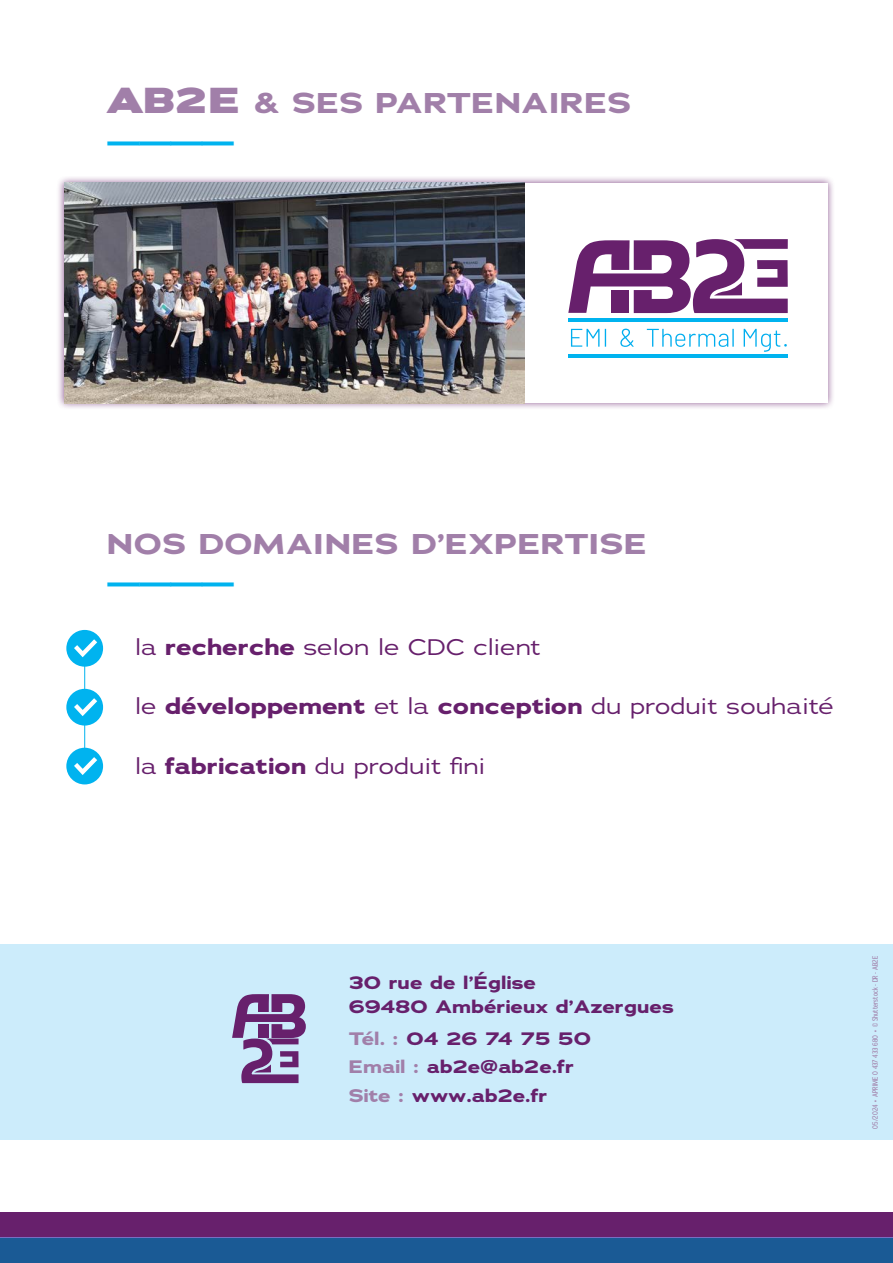
<style>
.page{position:relative;width:893px;height:1263px;background:#fff}
.page>*{position:absolute;margin:0;border:0;box-sizing:border-box;transform-origin:0 0}
.t1{font:700 30px "Adrianna Extended";color:#00b3ef}
.t2{font:700 28.5px "Adrianna Extended";letter-spacing:.015em;color:#a17fa9}
.t3{font:22.5px "Adrianna Extended";color:#67206c}
.t4{font:700 18px/28.2px "Adrianna Extended";color:#67206c}
.t5{font:7.5px "Adrianna Condensed";color:#a17fa9}
.s1{font-weight:800;font-size:36px}
.s2{font-weight:700}
.s3{color:#a17fa9}
</style>
<div class="page">
<div style="left:0;top:1237px;width:893px;height:26px;background:#1a5a95"></div>
<div style="left:0;top:1212px;width:893px;height:25px;background:#67206c"></div>
<div style="left:0;top:944px;width:893px;height:196px;background:#ccecfb"></div>
<div style="left:56px;top:176px;width:779px;height:234px;background:#67206c;opacity:.75"></div>
<div style="left:64px;top:183px;width:764px;height:220px;background:#fff"></div>
<hr style="left:568px;top:318px;width:220px;height:3px;background:#00b3ef">
<svg style="left:568px;top:239px;width:220px;height:74px"></svg>
<svg style="left:571px;top:329px;width:28px;height:18px"></svg>
<svg style="left:605px;top:329px;width:1px;height:18px"></svg>
<svg style="left:620px;top:329px;width:14px;height:18px"></svg>
<svg style="left:647px;top:329px;width:87px;height:18px"></svg>
<svg style="left:744px;top:329px;width:43px;height:23px"></svg>
<hr style="left:568px;top:354px;width:220px;height:4px;background:#00b3ef">
<img style="left:64px;top:183px;width:460px;height:220px">
<svg style="left:232px;top:994px;width:74px;height:89px"></svg>
<hr style="left:84px;top:661px;width:1px;height:100px;background:#00b3ef">
<div style="left:66px;top:689px;width:37px;height:36px;background:#00b3ef;border-radius:50%"></div>
<svg style="left:69px;top:694px;width:33px;height:25px"></svg>
<div style="left:66px;top:748px;width:37px;height:36px;background:#00b3ef;border-radius:50%"></div>
<svg style="left:69px;top:752px;width:33px;height:26px"></svg>
<div style="left:66px;top:630px;width:37px;height:37px;background:#00b3ef;border-radius:50%"></div>
<svg style="left:69px;top:635px;width:33px;height:25px"></svg>
<p class="t2" style="left:106px;top:84px;width:526px"><span class="s1">AB2E</span> &amp; SES PARTENAIRES</p>
<h1 class="t1" style="left:106px;top:122px;width:131px">————</h1>
<p class="t2" style="left:106px;top:526px;width:542px">NOS DOMAINES D’EXPERTISE</p>
<h1 class="t1" style="left:106px;top:563px;width:131px">————</h1>
<p class="t3" style="left:135px;top:632px;width:407px">la <span class="s2">recherche</span> selon le CDC client</p>
<p class="t3" style="left:135px;top:692px;width:700px">le <span class="s2">développement</span> et la <span class="s2">conception</span> du produit souhaité</p>
<p class="t3" style="left:135px;top:751px;width:352px">la <span class="s2">fabrication</span> du produit fini</p>
<p class="t4" style="left:349px;top:970px;width:327px;line-height:24px">30 rue de l’Église<br>69480 Ambérieux d’Azergues</p>
<p class="t4" style="left:349px;top:1025px;width:244px"><span class="s3">Tél. :</span> 04 26 74 75 50<br><span class="s3">Email :</span> ab2e@ab2e.fr<br><span class="s3">Site :</span> www.ab2e.fr</p>
<p class="t5" style="left:870px;top:1129px;width:174px;rotate:-90deg">05/2024 • APRIME 0 437 433 680 • © Shutterstock - DR - AB2E</p>
</div>
